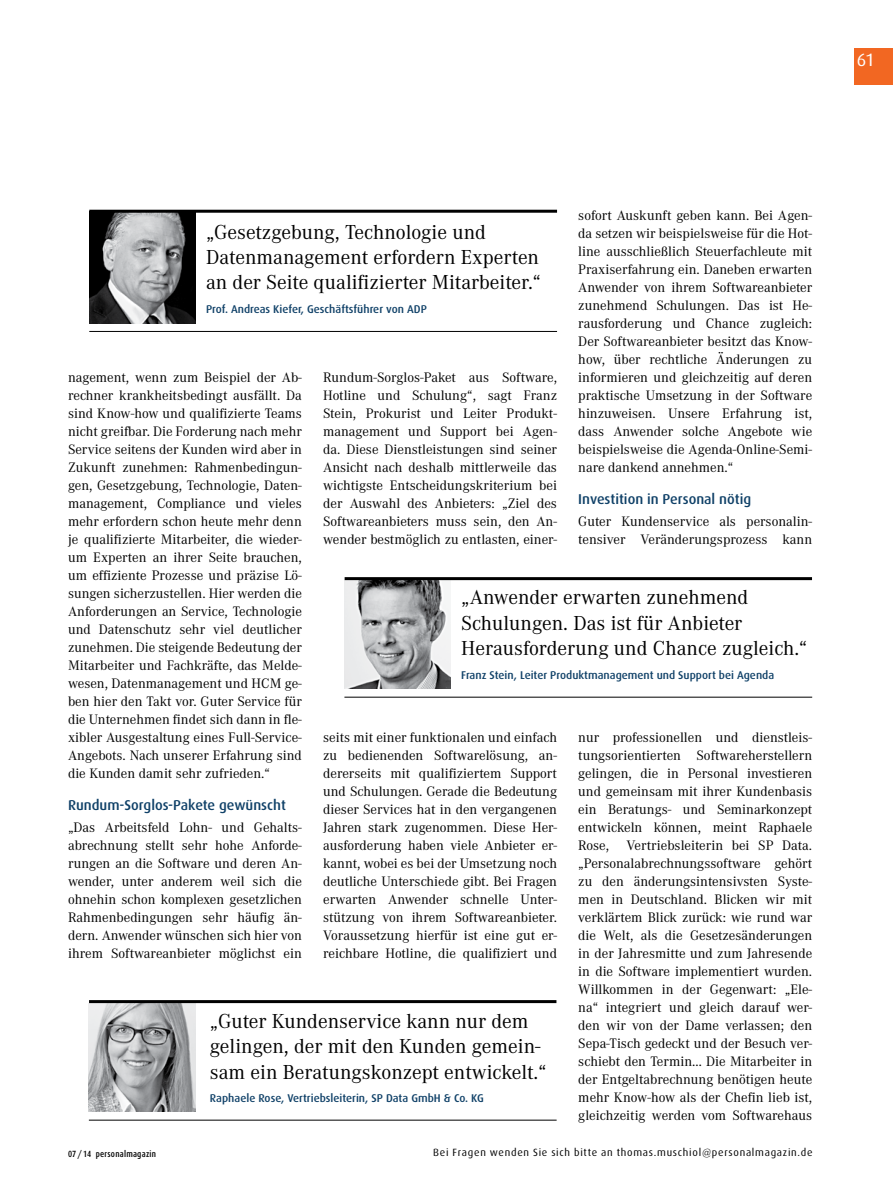
<style>
.page{position:relative;width:893px;height:1191px;background:#fff}
.page>*{position:absolute;margin:0;border:0;box-sizing:border-box;transform-origin:0 0}
.t1{font:21px/25.2px "Corporate A";color:#000}
.t2{font:18px "Dax";color:#fff}
.t3{font:14.25px/18px "Corporate A";color:#000;text-align:justify}
.t4{font:500 14.25px "Dax";color:#104168}
.t5{font:500 11.25px "Dax";color:#104168}
.t6{font:10.5px "Dax";letter-spacing:.07em;color:#000}
.t7{font:500 9px "Dax Condensed";letter-spacing:.025em;color:#000}
</style>
<div class="page">
<div style="left:855px;top:49px;width:38px;height:36px;background:#f26722"></div>
<img style="left:89px;top:213px;width:107px;height:110px">
<img style="left:344px;top:580px;width:107px;height:108px">
<hr style="left:345px;top:577px;width:467px;height:3px;background:#000">
<hr style="left:344px;top:697px;width:468px;height:1px;background:#000">
<hr style="left:89px;top:210px;width:468px;height:3px;background:#000">
<hr style="left:89px;top:331px;width:468px;height:1px;background:#000">
<img style="left:89px;top:1003px;width:106px;height:108px">
<hr style="left:89px;top:1000px;width:467px;height:3px;background:#000">
<hr style="left:89px;top:1119px;width:468px;height:1px;background:#000">
<p class="t2" style="left:857px;top:50px;width:19px">61</p>
<p class="t3" style="left:578px;top:207px;width:235px">sofort Auskunft geben kann. Bei Agen&shy;da setzen wir beispielsweise für die Hot&shy;line ausschließlich Steuerfachleute mit Praxiserfahrung ein. Daneben erwarten Anwender von ihrem Softwareanbieter zunehmend Schulungen. Das ist He&shy;rausforderung und Chance zugleich:<br>Der Softwareanbieter besitzt das Know&shy;how, über rechtliche Änderungen zu informieren und gleichzeitig auf deren praktische Umsetzung in der Software hinzuweisen. Unsere Erfahrung ist, dass Anwender solche Angebote wie beispielsweise die Agenda-Online-Semi&shy;nare dankend annehmen.“</p>
<p class="t4" style="left:578px;top:490px;width:174px">Investition in Personal nötig</p>
<p class="t3" style="left:578px;top:513px;width:235px">Guter Kundenservice als personalin&shy;tensiver Veränderungsprozess kann</p>
<h1 class="t1" style="left:206px;top:219px;width:337px">„Gesetzgebung, Technologie und<br>Datenmanagement erfordern Experten an der Seite qualifizierter Mitarbeiter.“</h1>
<p class="t5" style="left:206px;top:302px;width:222px">Prof. Andreas Kiefer, Geschäftsführer von ADP</p>
<p class="t3" style="left:323px;top:369px;width:235px">Rundum-Sorglos-Paket aus Software, Hotline und Schulung“, sagt Franz Stein, Prokurist und Leiter Produkt&shy;management und Support bei Agen&shy;da. Diese Dienstleistungen sind seiner Ansicht nach deshalb mittlerweile das wichtigste Entscheidungskriterium bei der Auswahl des Anbieters: „Ziel des Softwareanbieters muss sein, den An&shy;wender bestmöglich zu entlasten, einer-</p>
<p class="t3" style="left:68px;top:369px;width:235px">nagement, wenn zum Beispiel der Ab&shy;rechner krankheitsbedingt ausfällt. Da sind Know-how und qualifizierte Teams nicht greifbar. Die Forderung nach mehr Service seitens der Kunden wird aber in Zukunft zunehmen: Rahmenbedingun&shy;gen, Gesetzgebung, Technologie, Daten&shy;management, Compliance und vieles mehr erfordern schon heute mehr denn je qualifizierte Mitarbeiter, die wieder&shy;um Experten an ihrer Seite brauchen, um effiziente Prozesse und präzise Lö&shy;sungen sicherzustellen. Hier werden die Anforderungen an Service, Technologie und Datenschutz sehr viel deutlicher zunehmen. Die steigende Bedeutung der Mitarbeiter und Fachkräfte, das Melde&shy;wesen, Datenmanagement und HCM ge&shy;ben hier den Takt vor. Guter Service für die Unternehmen findet sich dann in fle&shy;xibler Ausgestaltung eines Full-Service-Angebots. Nach unserer Erfahrung sind die Kunden damit sehr zufrieden.“</p>
<p class="t4" style="left:68px;top:796px;width:219px">Rundum-Sorglos-Pakete gewünscht</p>
<p class="t3" style="left:68px;top:819px;width:235px">„Das Arbeitsfeld Lohn- und Gehalts&shy;abrechnung stellt sehr hohe Anforde&shy;rungen an die Software und deren An&shy;wender, unter anderem weil sich die ohnehin schon komplexen gesetzlichen Rahmenbedingungen sehr häufig än&shy;dern. Anwender wünschen sich hier von ihrem Softwareanbieter möglichst ein</p>
<h1 class="t1" style="left:461px;top:585px;width:348px">„Anwender erwarten zunehmend<br>Schulungen. Das ist für Anbieter<br>Herausforderung und Chance zugleich.“</h1>
<p class="t5" style="left:461px;top:668px;width:315px">Franz Stein, Leiter Produktmanagement und Support bei Agenda</p>
<p class="t3" style="left:323px;top:729px;width:235px">seits mit einer funktionalen und einfach zu bedienenden Softwarelösung, an&shy;dererseits mit qualifiziertem Support und Schulungen. Gerade die Bedeutung dieser Services hat in den vergangenen Jahren stark zugenommen. Diese Her&shy;ausforderung haben viele Anbieter er&shy;kannt, wobei es bei der Umsetzung noch deutliche Unterschiede gibt. Bei Fragen erwarten Anwender schnelle Unter&shy;stützung von ihrem Softwareanbieter.<br>Voraussetzung hierfür ist eine gut er&shy;reichbare Hotline, die qualifiziert und</p>
<p class="t3" style="left:578px;top:729px;width:235px">nur professionellen und dienstleis&shy;tungsorientierten Softwareherstellern gelingen, die in Personal investieren und gemeinsam mit ihrer Kundenbasis ein Beratungs- und Seminarkonzept entwickeln können, meint Raphaele Rose, Vertriebsleiterin bei SP Data. „Personalabrechnungssoftware gehört zu den änderungsintensivsten Syste&shy;men in Deutschland. Blicken wir mit verklärtem Blick zurück: wie rund war die Welt, als die Gesetzesänderungen in der Jahresmitte und zum Jahresende in die Software implementiert wurden.<br>Willkommen in der Gegenwart: „Ele&shy;na“ integriert und gleich darauf wer&shy;den wir von der Dame verlassen; den Sepa-Tisch gedeckt und der Besuch ver&shy;schiebt den Termin… Die Mitarbeiter in der Entgeltabrechnung benötigen heute mehr Know-how als der Chefin lieb ist, gleichzeitig werden vom Softwarehaus</p>
<h1 class="t1" style="left:210px;top:1009px;width:338px">„Guter Kundenservice kann nur dem gelingen, der mit den Kunden gemein&shy;sam ein Beratungskonzept entwickelt.“</h1>
<p class="t5" style="left:210px;top:1092px;width:275px">Raphaele Rose, Vertriebsleiterin, SP Data GmbH &amp; Co. KG</p>
<p class="t7" style="left:68px;top:1148px;width:90px">07/14 personalmagazin</p>
<p class="t6" style="left:433px;top:1146px;width:381px">Bei Fragen wenden Sie sich bitte an thomas.muschiol@personalmagazin.de</p>
</div>
